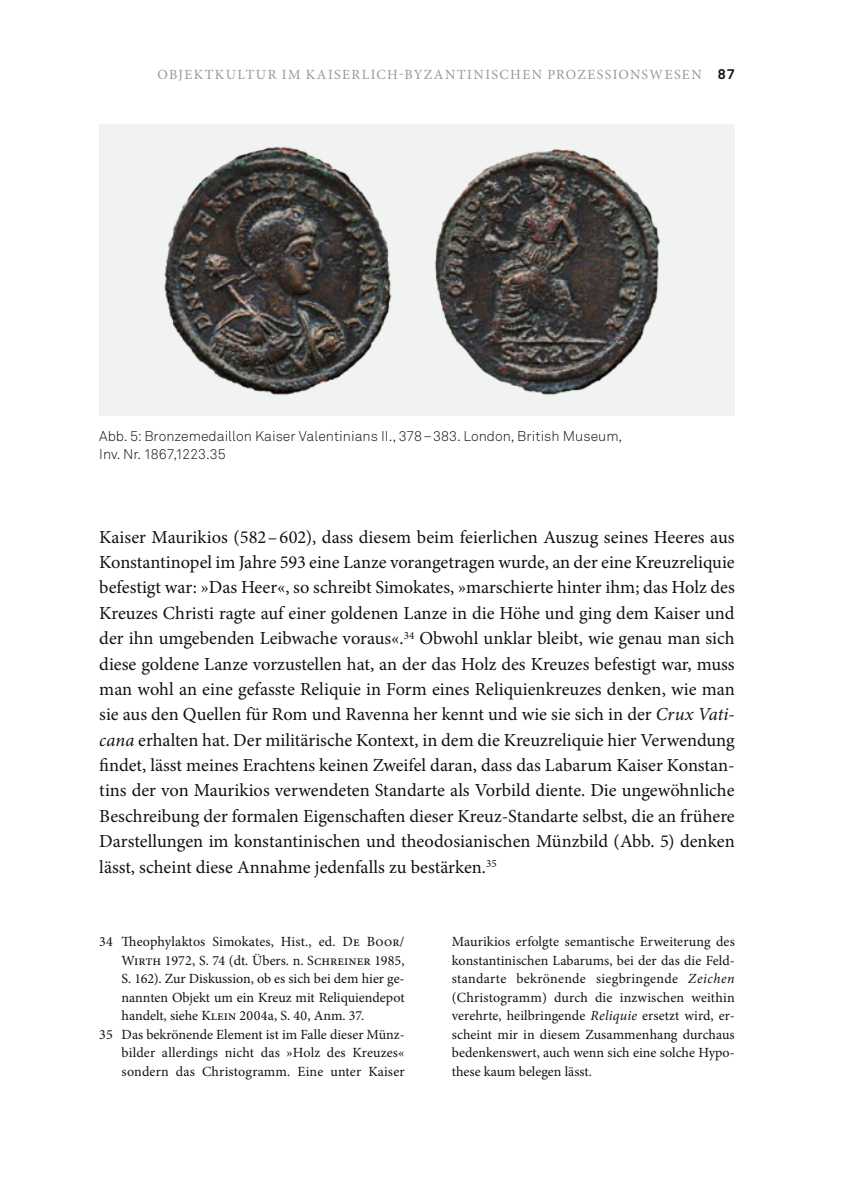
<style>
.page{position:relative;width:844px;height:1191px;background:#fff}
.page>*{position:absolute;margin:0;border:0;box-sizing:border-box;transform-origin:0 0}
.t1{font:18.38px/25.4px "Minion Pro";color:#11110f;text-align:justify}
.t2{font:14px/18.6px "Minion Pro";color:#11110f;text-align:justify}
.t3{font:300 14px/18.6px "Akkurat";color:#11110f}
.t4{font:14px "Minion Pro";letter-spacing:.1em;color:#979998}
.s1{font-family:"Akkurat";font-weight:700;color:#11110f}
.s2{font-style:italic}
</style>
<div class="page">
<div style="left:99px;top:124px;width:635px;height:292px;background:#f1f2f2"></div>
<img style="left:164px;top:146px;width:496px;height:249px">
<p class="t4" style="left:157px;top:66px;width:578px">OBJEKTKULTUR IM KAISERLICH-BYZANTINISCHEN PROZESSIONSWESEN <span class="s1">87</span></p>
<p class="t3" style="left:99px;top:427px;width:524px">Abb. 5: Bronzemedaillon Kaiser Valentinians II., 378–383. London, British Museum,<br>Inv. Nr. 1867,1223.35</p>
<p class="t1" style="left:99px;top:524px;width:637px">Kaiser Maurikios (582– 602), dass diesem beim feierlichen Auszug seines Heeres aus Konstantinopel im Jahre 593 eine Lanze vorangetragen wurde, an der eine Kreuzreliquie befestigt war: »Das Heer«, so schreibt Simokates, »marschierte hinter ihm; das Holz des Kreuzes Christi ragte auf einer goldenen Lanze in die Höhe und ging dem Kaiser und der ihn umgebenden Leibwache voraus«.<sup>34</sup> Obwohl unklar bleibt, wie genau man sich diese goldene Lanze vorzustellen hat, an der das Holz des Kreuzes befestigt war, muss man wohl an eine gefasste Reliquie in Form eines Reliquienkreuzes denken, wie man sie aus den Quellen für Rom und Ravenna her kennt und wie sie sich in der <span class="s2">Crux Vati&shy;cana</span> erhalten hat. Der militärische Kontext, in dem die Kreuzreliquie hier Verwendung findet, lässt meines Erachtens keinen Zweifel daran, dass das Labarum Kaiser Konstan&shy;tins der von Maurikios verwendeten Standarte als Vorbild diente. Die ungewöhnliche Beschreibung der formalen Eigenschaften dieser Kreuz-Standarte selbst, die an frühere Darstellungen im konstantinischen und theodosianischen Münzbild (Abb. 5) denken lässt, scheint diese Annahme jedenfalls zu bestärken.<sup>35</sup></p>
<p class="t2" style="left:99px;top:932px;width:307px">34 Theophylaktos Simokates, Hist., ed. De Boor/</p>
<p class="t2" style="left:122px;top:951px;width:284px">Wirth 1972, S. 74 (dt. Übers. n. Schreiner 1985,</p>
<p class="t2" style="left:122px;top:969px;width:284px">S. 162). Zur Diskussion, ob es sich bei dem hier ge-</p>
<p class="t2" style="left:122px;top:988px;width:284px">nannten Objekt um ein Kreuz mit Reliquiendepot</p>
<p class="t2" style="left:122px;top:1006px;width:244px">handelt, siehe Klein 2004a, S. 40, Anm. 37.</p>
<p class="t2" style="left:99px;top:1025px;width:307px">35 Das bekrönende Element ist im Falle dieser Münz-</p>
<p class="t2" style="left:122px;top:1043px;width:284px">bilder allerdings nicht das »Holz des Kreuzes«</p>
<p class="t2" style="left:122px;top:1062px;width:284px">sondern das Christogramm. Eine unter Kaiser</p>
<p class="t2" style="left:451px;top:932px;width:284px">Maurikios erfolgte semantische Erweiterung des konstantinischen Labarums, bei der das die Feld&shy;standarte bekrönende siegbringende <span class="s2">Zeichen </span>(Christogramm) durch die inzwischen weithin verehrte, heilbringende <span class="s2">Reliquie</span> ersetzt wird, er&shy;scheint mir in diesem Zusammenhang durchaus bedenkenswert, auch wenn sich eine solche Hypo&shy;these kaum belegen lässt.</p>
</div>
